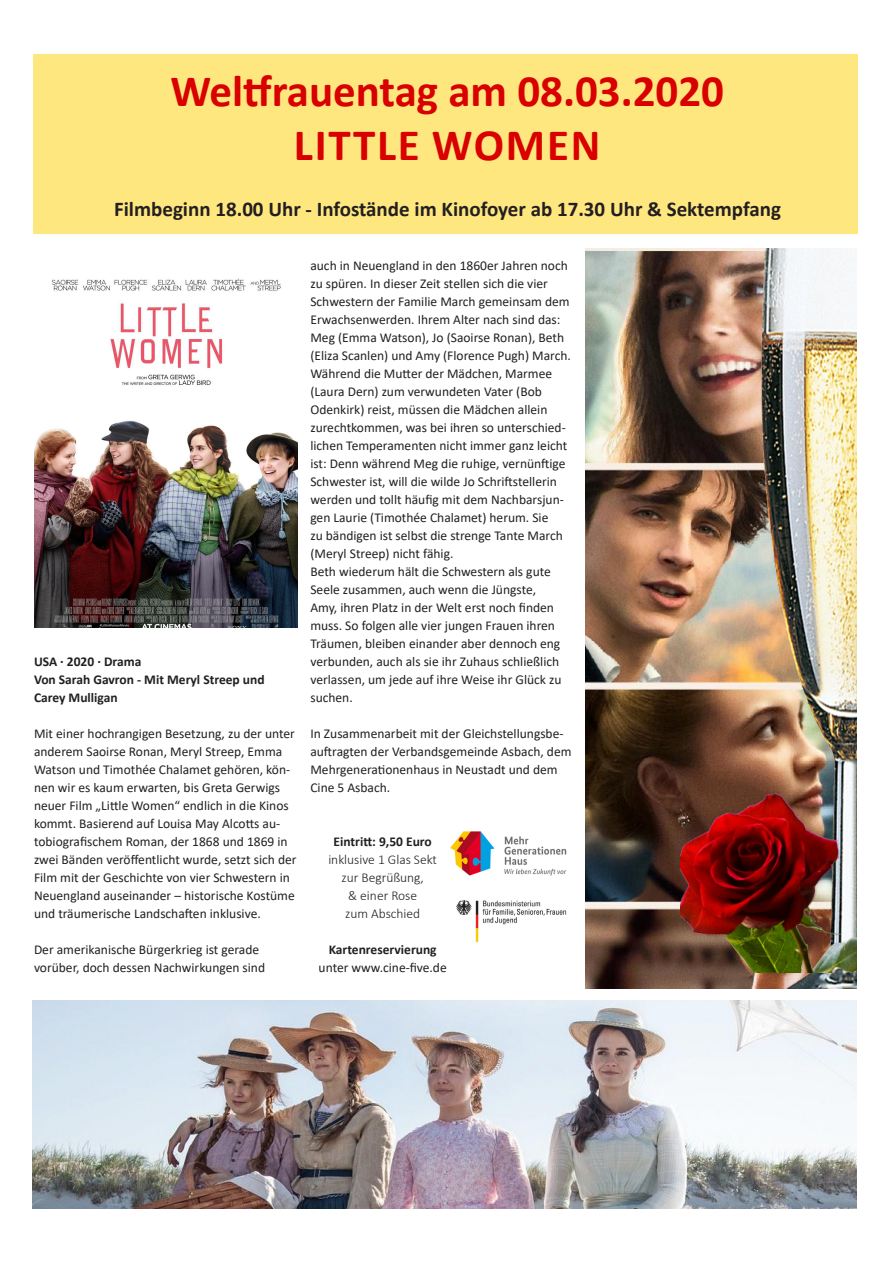
<style>
.page{position:relative;width:893px;height:1263px;background:#fff}
.page>*{position:absolute;margin:0;border:0;box-sizing:border-box;transform-origin:0 0}
.t1{font:700 45px "Calibri";color:#d90000}
.t2{font:700 45px "Calibri";letter-spacing:.04em;color:#d90000}
.Test_Calibiri{font:700 21px "Calibri";color:#231f20}
.Test_Calibiri-2{font:13.5px/18px "Calibri";color:#231f20}
.Test_Calibiri-3{font:700 13.5px/18px "Calibri";color:#231f20}
.Test_Calibiri-4{font:300 13.5px/18px "Calibri";color:#231f20;text-align:center}
.s1{font-weight:700}
</style>
<div class="page">
<img style="left:585px;top:248px;width:271px;height:741px">
<div style="left:33px;top:54px;width:824px;height:179px;background:#ffe780"></div>
<img style="left:450px;top:831px;width:117px;height:45px">
<img style="left:456px;top:899px;width:111px;height:44px">
<img style="left:34px;top:278px;width:264px;height:350px">
<img style="left:33px;top:1001px;width:823px;height:208px">
<img style="left:747px;top:248px;width:109px;height:740px">
<img style="left:681px;top:623px;width:175px;height:350px">
<p class="t1" style="left:170px;top:59px;width:555px">Weltfrauentag am 08.03.2020</p>
<p class="t2" style="left:294px;top:113px;width:308px">Little Women</p>
<p class="Test_Calibiri" style="left:114px;top:194px;width:668px">Filmbeginn 18.00 Uhr - Infostände im Kinofoyer ab 17.30 Uhr &amp; Sektempfang</p>
<p class="Test_Calibiri-3" style="left:34px;top:652px;width:109px">USA · 2020 · Drama</p>
<p class="Test_Calibiri-3" style="left:34px;top:670px;width:232px">Von Sarah Gavron - Mit Meryl Streep und<br>Carey Mulligan</p>
<p class="Test_Calibiri-2" style="left:34px;top:724px;width:264px">Mit einer hochrangigen Besetzung, zu der unter anderem Saoirse Ronan, Meryl Streep, Emma Watson und Timothée Chalamet gehören, kön&shy;nen wir es kaum erwarten, bis Greta Gerwigs neuer Film „Little Women“ endlich in die Kinos kommt. Basierend auf Louisa May Alcotts au&shy;tobiografischem Roman, der 1868 und 1869 in zwei Bänden veröffentlicht wurde, setzt sich der Film mit der Geschichte von vier Schwestern in Neuengland auseinander – historische Kostüme und träumerische Landschaften inklusive.</p>
<p class="Test_Calibiri-2" style="left:34px;top:940px;width:233px">Der amerikanische Bürgerkrieg ist gerade vorüber, doch dessen Nachwirkungen sind</p>
<p class="Test_Calibiri-2" style="left:310px;top:256px;width:262px">auch in Neuengland in den 1860er Jahren noch zu spüren. In dieser Zeit stellen sich die vier Schwestern der Familie March gemeinsam dem Erwachsenwerden. Ihrem Alter nach sind das:<br>Meg (Emma Watson), Jo (Saoirse Ronan), Beth (Eliza Scanlen) und Amy (Florence Pugh) March.</p>
<p class="Test_Calibiri-2" style="left:310px;top:364px;width:258px">Während die Mutter der Mädchen, Marmee (Laura Dern) zum verwundeten Vater (Bob Odenkirk) reist, müssen die Mädchen allein zurechtkommen, was bei ihren so unterschied&shy;lichen Temperamenten nicht immer ganz leicht ist: Denn während Meg die ruhige, vernünftige Schwester ist, will die wilde Jo Schriftstellerin werden und tollt häufig mit dem Nachbarsjun&shy;gen Laurie (Timothée Chalamet) herum. Sie<br>zu bändigen ist selbst die strenge Tante March (Meryl Streep) nicht fähig.</p>
<p class="Test_Calibiri-2" style="left:310px;top:562px;width:253px">Beth wiederum hält die Schwestern als gute Seele zusammen, auch wenn die Jüngste, Amy, ihren Platz in der Welt erst noch finden muss. So folgen alle vier jungen Frauen ihren Träumen, bleiben einander aber dennoch eng verbunden, auch als sie ihr Zuhaus schließlich verlassen, um jede auf ihre Weise ihr Glück zu suchen.</p>
<p class="Test_Calibiri-2" style="left:310px;top:724px;width:263px">In Zusammenarbeit mit der Gleichstellungsbe&shy;auftragten der Verbandsgemeinde Asbach, dem Mehrgenerationenhaus in Neustadt und dem Cine 5 Asbach.</p>
<p class="Test_Calibiri-3" style="left:334px;top:832px;width:100px">Eintritt: 9,50 Euro</p>
<p class="Test_Calibiri-4" style="left:328px;top:850px;width:110px">inklusive 1 Glas Sekt zur Begrüßung,<br>&amp; einer Rose<br>zum Abschied</p>
<p class="Test_Calibiri-2" style="left:319px;top:940px;width:130px;text-align:center"><span class="s1">Kartenreservierung </span>unter www.cine-five.de</p>
</div>
